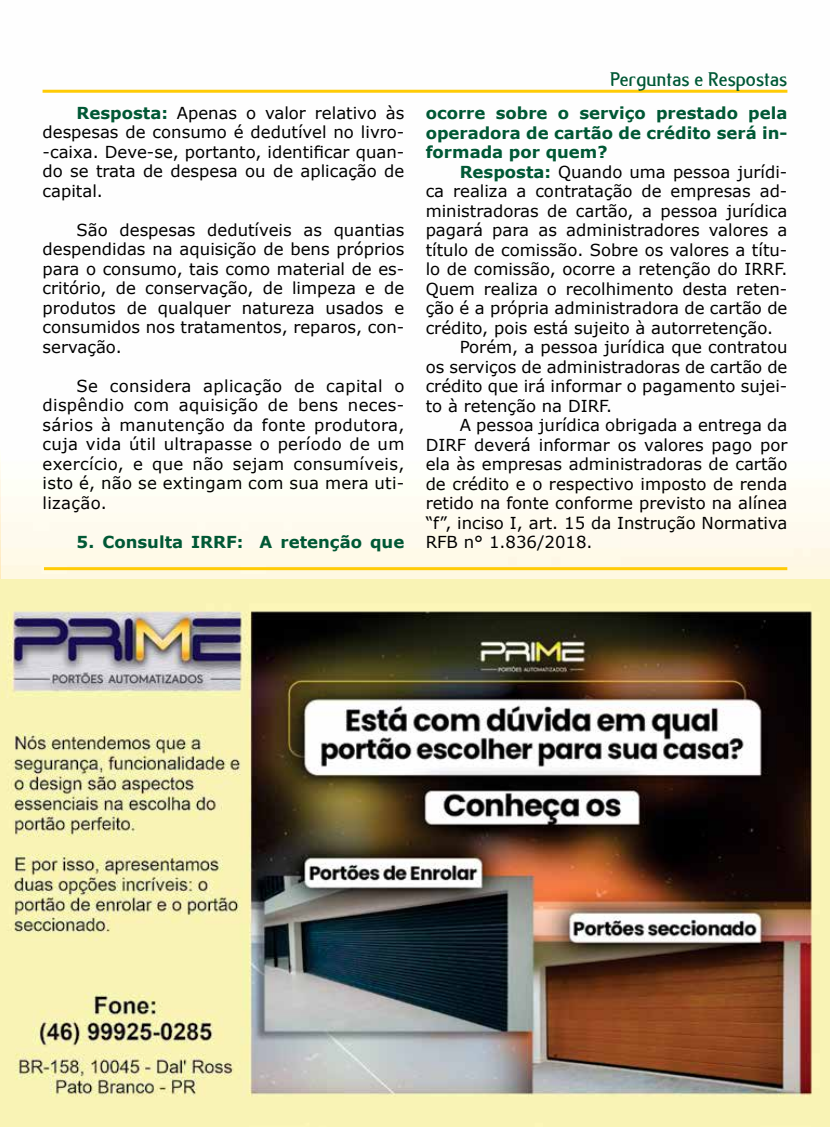
<style>
.page{position:relative;width:830px;height:1127px;background:#fff}
.page>*{position:absolute;margin:0;border:0;box-sizing:border-box;transform-origin:0 0}
.t1{font:21px "Alex";color:#005835}
.t2{font:16.5px/19.5px "Verdana";color:#000;text-align:justify}
.t3{font:700 16.5px/19.5px "Verdana";color:#005835;text-align:justify}
.s1{font-weight:700;color:#005835}
</style>
<div class="page">
<img style="left:0;top:89px;width:829px;height:490px">
<hr style="left:43px;top:90px;width:744px;height:3px;background:#ffcb05">
<hr style="left:44px;top:567px;width:742px;height:3px;background:#ffcb05">
<img style="left:0;top:579px;width:829px;height:548px">
<p class="t2" style="left:43px;top:103px;width:363px;text-indent:34px"><span class="s1">Resposta:</span> Apenas o valor relativo às despesas de consumo é dedutível no livro--caixa. Deve-se, portanto, identificar quan&shy;do se trata de despesa ou de aplicação de capital.</p>
<p class="t2" style="left:43px;top:220px;width:363px;text-indent:34px">São despesas dedutíveis as quantias despendidas na aquisição de bens próprios para o consumo, tais como material de es&shy;critório, de conservação, de limpeza e de produtos de qualquer natureza usados e consumidos nos tratamentos, reparos, con&shy;servação.</p>
<p class="t2" style="left:43px;top:376px;width:363px;text-indent:34px">Se considera aplicação de capital o dispêndio com aquisição de bens neces&shy;sários à manutenção da fonte produtora, cuja vida útil ultrapasse o período de um exercício, e que não sejam consumíveis, isto é, não se extingam com sua mera uti&shy;lização.</p>
<p class="t3" style="left:77px;top:532px;width:329px">5. Consulta IRRF: A retenção que</p>
<p class="t1" style="left:610px;top:68px;width:178px">Perguntas e Respostas</p>
<p class="t3" style="left:425px;top:103px;width:363px">ocorre sobre o serviço prestado pela operadora de cartão de crédito será in&shy;formada por quem?</p>
<p class="t2" style="left:459px;top:162px;width:329px"><span class="s1">Resposta:</span> Quando uma pessoa jurídi-</p>
<p class="t2" style="left:425px;top:181px;width:363px">ca realiza a contratação de empresas ad-</p>
<p class="t2" style="left:425px;top:201px;width:363px">ministradoras de cartão, a pessoa jurídica</p>
<p class="t2" style="left:425px;top:220px;width:363px">pagará para as administradores valores a</p>
<p class="t2" style="left:425px;top:240px;width:363px">título de comissão. Sobre os valores a títu-</p>
<p class="t2" style="left:425px;top:259px;width:363px">lo de comissão, ocorre a retenção do IRRF.</p>
<p class="t2" style="left:425px;top:279px;width:363px">Quem realiza o recolhimento desta reten-</p>
<p class="t2" style="left:425px;top:298px;width:363px">ção é a própria administradora de cartão de</p>
<p class="t2" style="left:425px;top:318px;width:349px">crédito, pois está sujeito à autorretenção.</p>
<p class="t2" style="left:459px;top:337px;width:329px">Porém, a pessoa jurídica que contratou</p>
<p class="t2" style="left:425px;top:357px;width:363px">os serviços de administradoras de cartão de</p>
<p class="t2" style="left:425px;top:376px;width:363px">crédito que irá informar o pagamento sujei-</p>
<p class="t2" style="left:425px;top:396px;width:188px">to à retenção na DIRF.</p>
<p class="t2" style="left:459px;top:415px;width:329px">A pessoa jurídica obrigada a entrega da</p>
<p class="t2" style="left:425px;top:435px;width:363px">DIRF deverá informar os valores pago por</p>
<p class="t2" style="left:425px;top:454px;width:363px">ela às empresas administradoras de cartão</p>
<p class="t2" style="left:425px;top:474px;width:363px">de crédito e o respectivo imposto de renda</p>
<p class="t2" style="left:425px;top:493px;width:363px">retido na fonte conforme previsto na alínea</p>
<p class="t2" style="left:425px;top:513px;width:363px">“f”, inciso I, art. 15 da Instrução Normativa</p>
<p class="t2" style="left:425px;top:532px;width:168px">RFB n° 1.836/2018.</p>
</div>
